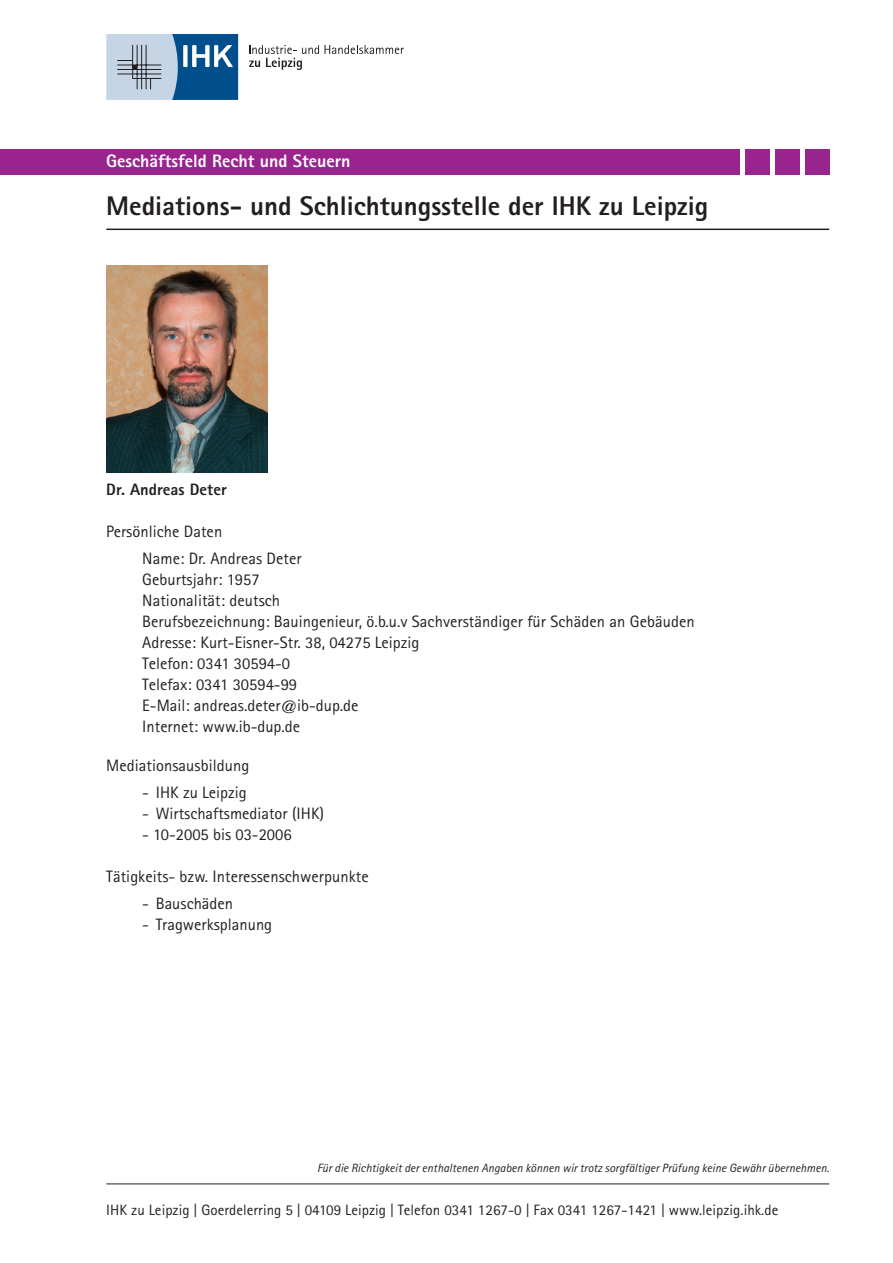
<style>
.page{position:relative;width:893px;height:1263px;background:#fff}
.page>*{position:absolute;margin:0;border:0;box-sizing:border-box;transform-origin:0 0}
.t1{font:800 27px "Rotis Sans Serif";color:#231f20}
.t2{font:800 18px "Rotis Sans Serif";color:#fff}
.t3{font:16.5px/21px "Rotis Sans Serif";letter-spacing:.005em;color:#231f20}
.t4{font:800 16.5px "Rotis Sans Serif";letter-spacing:.005em;color:#231f20}
.t5{font:15px "Rotis Sans Serif";letter-spacing:.005em;color:#231f20}
.t6{font:italic 12px "Rotis Sans Serif";letter-spacing:.005em;color:#231f20}
</style>
<div class="page">
<hr style="left:106px;top:229px;width:723px;height:1px;background:#231f20">
<hr style="left:106px;top:1184px;width:723px;height:1px;background:#231f20">
<div style="left:0;top:149px;width:740px;height:26px;background:#99248e"></div>
<div style="left:805px;top:149px;width:24px;height:25px;background:#99248e"></div>
<div style="left:776px;top:149px;width:24px;height:25px;background:#99248e"></div>
<div style="left:745px;top:149px;width:25px;height:26px;background:#99248e"></div>
<svg style="left:249px;top:45px;width:155px;height:25px"></svg>
<svg style="left:106px;top:34px;width:132px;height:66px;background:#729aba"></svg>
<img style="left:106px;top:265px;width:162px;height:208px">
<p class="t2" style="left:106px;top:150px;width:246px">Geschäftsfeld Recht und Steuern</p>
<h1 class="t1" style="left:106px;top:188px;width:603px">Mediations- und Schlichtungsstelle der IHK zu Leipzig</h1>
<p class="t4" style="left:106px;top:479px;width:122px">Dr. Andreas Deter</p>
<p class="t3" style="left:142px;top:518px;width:161px;line-height:27px;text-indent:-36px">Persönliche Daten<br>Name: Dr. Andreas Deter</p>
<p class="t3" style="left:142px;top:569px;width:554px">Geburtsjahr: 1957<br>Nationalität: deutsch<br>Berufsbezeichnung: Bauingenieur, ö.b.u.v Sachverständiger für Schäden an Gebäuden Adresse: Kurt-Eisner-Str. 38, 04275 Leipzig<br>Telefon: 0341 30594-0<br>Telefax: 0341 30594-99<br>E-Mail: andreas.deter@ib-dup.de<br>Internet: www.ib-dup.de</p>
<p class="t3" style="left:106px;top:755px;width:144px">Mediationsausbildung</p>
<p class="t3" style="left:142px;top:782px;width:106px">- IHK zu Leipzig</p>
<p class="t3" style="left:142px;top:803px;width:183px">- Wirtschaftsmediator (IHK)</p>
<p class="t3" style="left:142px;top:824px;width:151px">- 10-2005 bis 03-2006</p>
<p class="t3" style="left:106px;top:866px;width:264px">Tätigkeits- bzw. Interessenschwerpunkte</p>
<p class="t3" style="left:142px;top:893px;width:92px">- Bauschäden</p>
<p class="t3" style="left:142px;top:914px;width:131px">- Tragwerksplanung</p>
<p class="t6" style="left:317px;top:1161px;width:514px">Für die Richtigkeit der enthaltenen Angaben können wir trotz sorgfältiger Prüfung keine Gewähr übernehmen.</p>
<p class="t5" style="left:106px;top:1201px;width:673px">IHK zu Leipzig | Goerdelerring 5 | 04109 Leipzig | Telefon 0341 1267-0 | Fax 0341 1267-1421 | www.leipzig.ihk.de</p>
</div>
